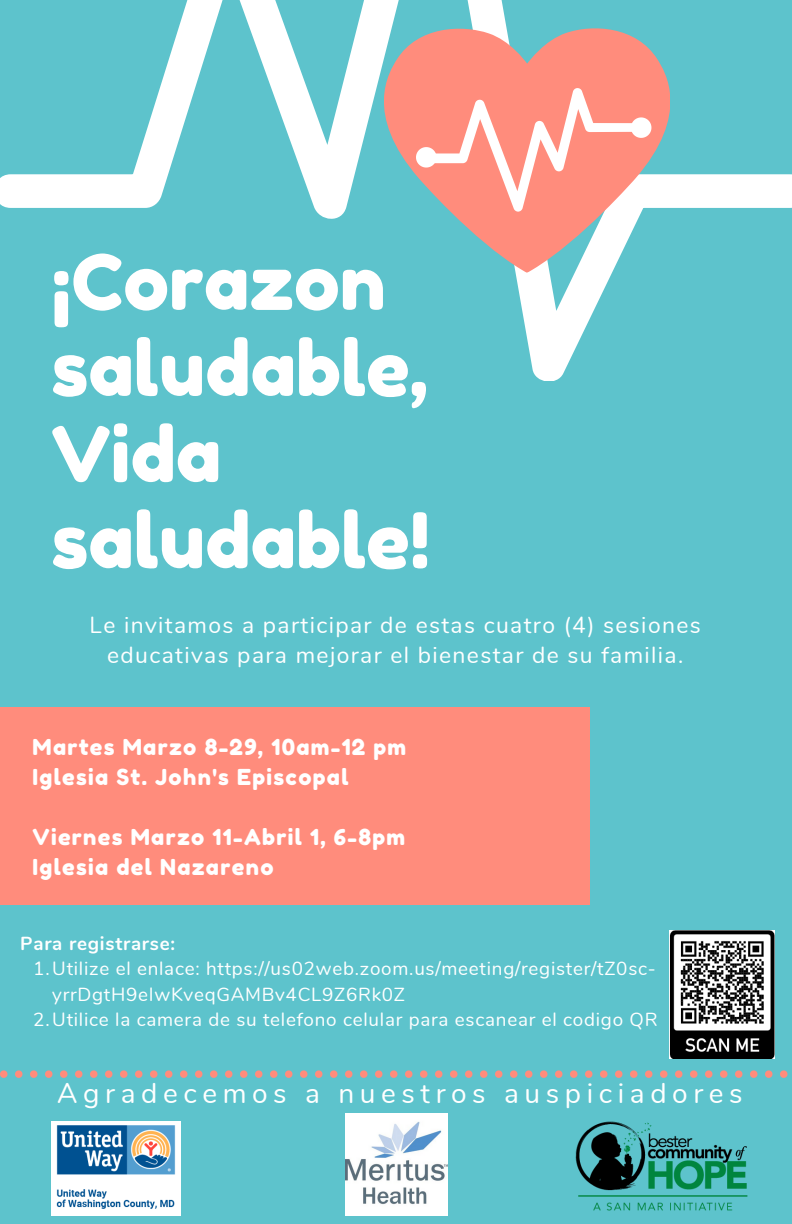
<style>
.page{position:relative;width:792px;height:1224px;background:#5dc3cc}
.page>*{position:absolute;margin:0;border:0;box-sizing:border-box;transform-origin:0 0}
.t1{font:76.2px/86.2px "Fredoka One";color:#fff}
.t2{font:28px "Nunito";letter-spacing:.2em;color:#fff}
.t3{font:22.8px/30px "Nunito";letter-spacing:.06em;color:#fff;text-align:center}
.t4{font:22px "Fredoka One";letter-spacing:.06em;color:#fff}
.t5{font:18.8px/25.6px "Nunito";letter-spacing:.04em;color:#fff}
.t6{font:700 18.8px "Nunito";letter-spacing:.04em;color:#fff}
</style>
<div class="page">
<svg style="left:0;top:0;width:792px;height:381px"></svg>
<div style="left:0;top:707px;width:590px;height:198px;background:#ff8c7c"></div>
<svg style="left:384px;top:28px;width:285px;height:245px;fill:#ff8c7c"></svg>
<svg style="left:416px;top:88px;width:235px;height:124px;background:#faa599"></svg>
<img style="left:670px;top:931px;width:105px;height:127px">
<svg style="left:0;top:1070px;width:788px;height:8px"></svg>
<img style="left:575px;top:1121px;width:173px;height:90px">
<img style="left:51px;top:1121px;width:129px;height:94px">
<img style="left:345px;top:1114px;width:102px;height:102px">
<p class="t1" style="left:51px;top:239px;width:381px">¡Corazon saludable,<br>Vida saludable!</p>
<p class="t3" style="left:90px;top:610px;width:613px">Le invitamos a participar de estas cuatro (4) sesiones educativas para mejorar el bienestar de su familia.</p>
<p class="t4" style="left:33px;top:733px;width:375px">Martes Marzo 8-29, 10am-12 pm</p>
<p class="t4" style="left:33px;top:763px;width:318px">Iglesia St. John's Episcopal</p>
<p class="t4" style="left:33px;top:823px;width:374px">Viernes Marzo 11-Abril 1, 6-8pm</p>
<p class="t4" style="left:33px;top:853px;width:242px">Iglesia del Nazareno</p>
<p class="t6" style="left:20px;top:931px;width:156px">Para registrarse:</p>
<p class="t5" style="left:52px;top:956px;width:605px;text-indent:-19px">1.Utilize el enlace: https://us02web.zoom.us/meeting/register/tZ0sc&shy;yrrDgtH9eIwKveqGAMBv4CL9Z6Rk0Z</p>
<p class="t5" style="left:33px;top:1007px;width:626px">2.Utilice la camera de su telefono celular para escanear el codigo QR</p>
<p class="t2" style="left:57px;top:1075px;width:687px">Agradecemos a nuestros auspiciadores</p>
</div>
